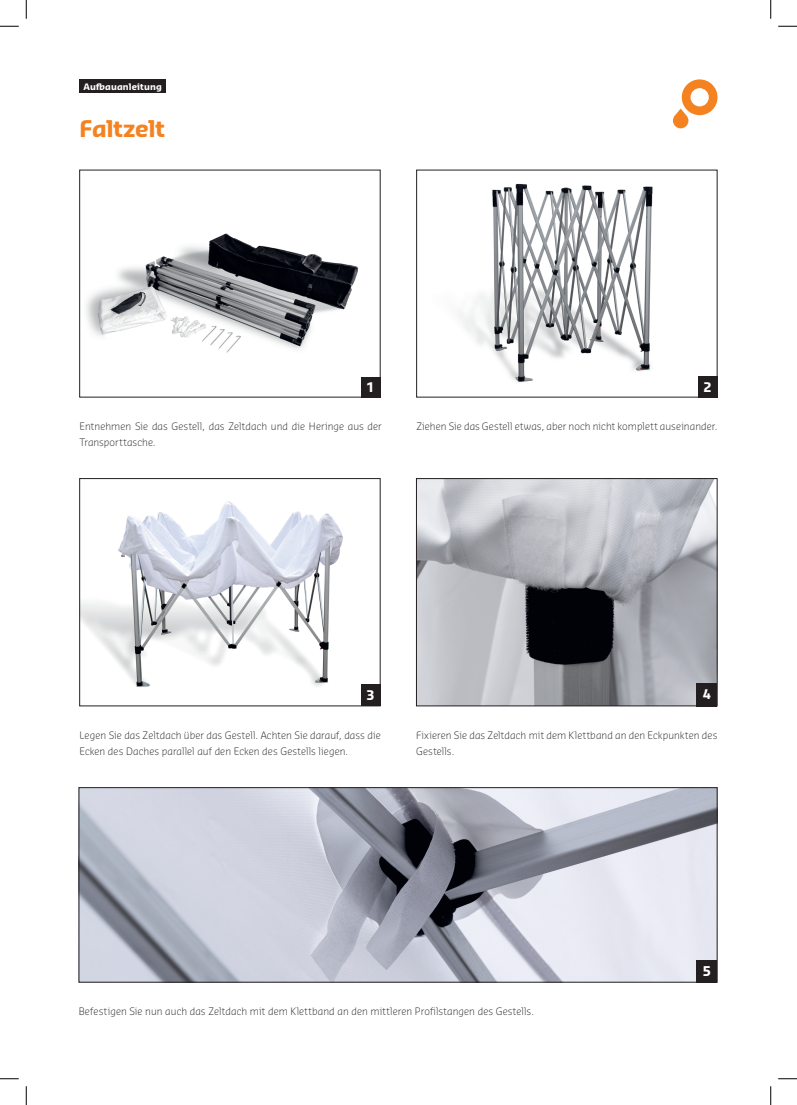
<style>
.page{position:relative;width:797px;height:1105px;background:#fff}
.page>*{position:absolute;margin:0;border:0;box-sizing:border-box;transform-origin:0 0}
.t1{font:700 22.5px "Sansa Pro";letter-spacing:-.01em;color:#f58220}
.t2{font:700 13.12px "Sansa Pro";color:#fff}
.t3{font:700 13px "Sansa Pro";color:#fff}
.t4{font:300 10px/16.2px "Sansa Pro";letter-spacing:.01em;color:#231f20}
.t5{font:700 8.75px "Sansa Pro";letter-spacing:.015em;color:#fff}
</style>
<div class="page">
<div style="left:79px;top:79px;width:86px;height:14px;background:#231f20"></div>
<svg style="left:673px;top:79px;width:44px;height:49px"></svg>
<img style="left:86px;top:233px;width:273px;height:120px">
<div style="left:361px;top:377px;width:19px;height:20px;background:#231f20"></div>
<img style="left:458px;top:183px;width:195px;height:200px">
<div style="left:697px;top:376px;width:20px;height:21px;background:#231f20"></div>
<img style="left:81px;top:501px;width:262px;height:186px">
<div style="left:79px;top:478px;width:301px;height:228px;border:1px solid #231f20"></div>
<div style="left:361px;top:684px;width:19px;height:22px;background:#231f20"></div>
<img style="left:418px;top:480px;width:297px;height:224px">
<div style="left:416px;top:478px;width:301px;height:228px;border:1px solid #231f20"></div>
<div style="left:696px;top:683px;width:21px;height:23px;background:#231f20"></div>
<img style="left:81px;top:789px;width:634px;height:191px">
<div style="left:79px;top:787px;width:638px;height:195px;border:1px solid #231f20"></div>
<div style="left:696px;top:960px;width:21px;height:22px;background:#231f20"></div>
<svg style="left:0;top:25px;width:19px;height:2px"></svg>
<svg style="left:778px;top:25px;width:19px;height:2px"></svg>
<svg style="left:0;top:1078px;width:19px;height:1px"></svg>
<svg style="left:778px;top:1078px;width:19px;height:1px"></svg>
<svg style="left:25px;top:0;width:2px;height:19px"></svg>
<svg style="left:25px;top:1086px;width:2px;height:19px"></svg>
<svg style="left:770px;top:0;width:1px;height:19px"></svg>
<svg style="left:770px;top:1086px;width:1px;height:19px"></svg>
<p class="t5" style="left:83px;top:81px;width:80px">Aufbauanleitung</p>
<h1 class="t1" style="left:79px;top:113px;width:87px">Faltzelt</h1>
<h3 class="t3" style="left:366px;top:378px;width:10px">1</h3>
<p class="t4" style="left:79px;top:418px;width:304px">Entnehmen Sie das Gestell, das Zeltdach und die Heringe aus der<br>Transporttasche.</p>
<h3 class="t3" style="left:703px;top:378px;width:10px">2</h3>
<p class="t4" style="left:416px;top:418px;width:303px">Ziehen Sie das Gestell etwas, aber noch nicht komplett auseinander.</p>
<h3 class="t3" style="left:366px;top:687px;width:10px">3</h3>
<h3 class="t3" style="left:702px;top:685px;width:10px">4</h3>
<p class="t4" style="left:79px;top:727px;width:303px">Legen Sie das Zeltdach über das Gestell. Achten Sie darauf, dass die<br>Ecken des Daches parallel auf den Ecken des Gestells liegen.</p>
<p class="t4" style="left:416px;top:727px;width:303px">Fixieren Sie das Zeltdach mit dem Klettband an den Eckpunkten des<br>Gestells.</p>
<h2 class="t2" style="left:702px;top:962px;width:10px">5</h2>
<p class="t4" style="left:79px;top:1003px;width:457px">Befestigen Sie nun auch das Zeltdach mit dem Klettband an den mittleren Profilstangen des Gestells.</p>
</div>
